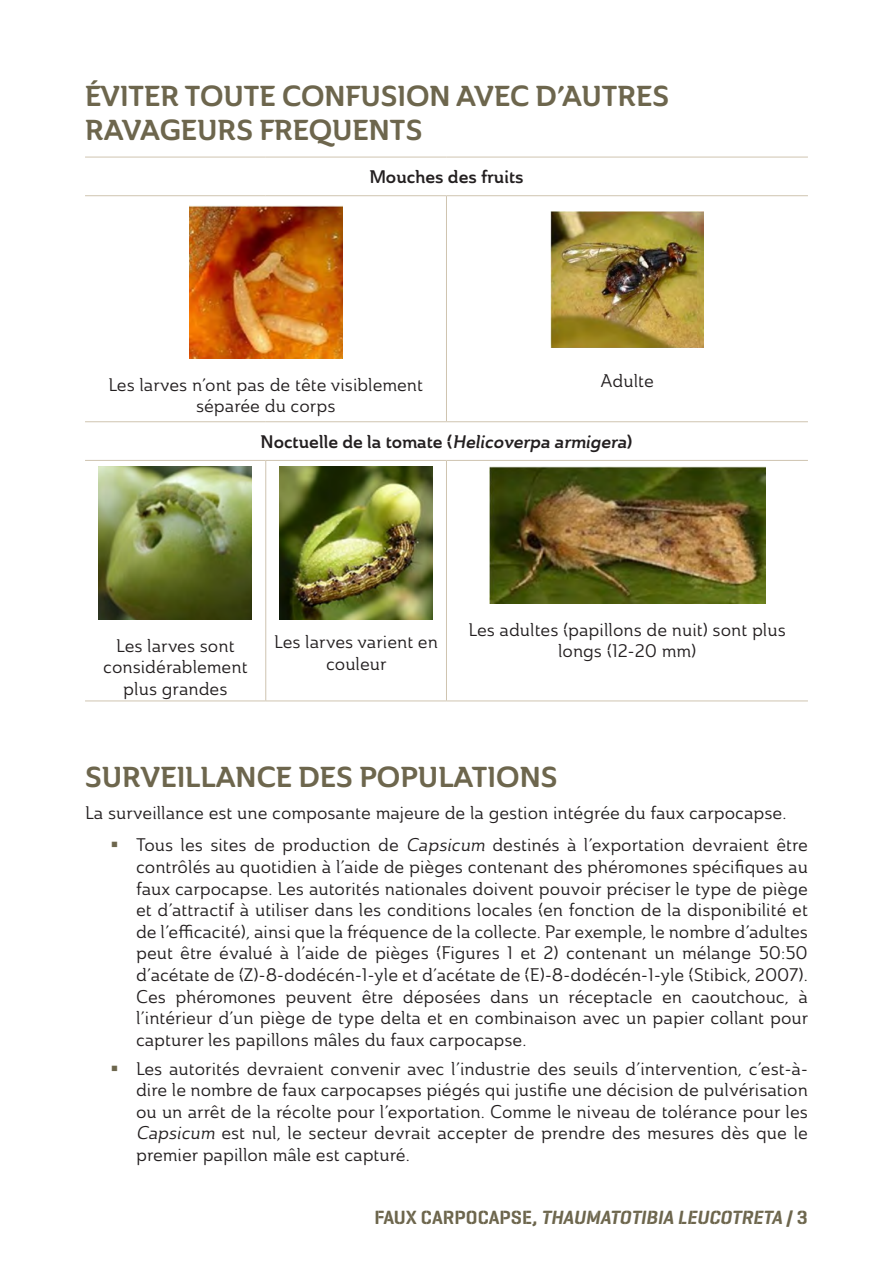
<style>
.page{position:relative;width:893px;height:1263px;background:#fff}
.page>*{position:absolute;margin:0;border:0;box-sizing:border-box;transform-origin:0 0}
._1__Titre{font:28.5px/34.2px "Ainslie Nor Bol";color:#6d664d}
.t1{font:italic 600 19.5px "Geogrotesque Stencil A";color:#6d664d}
.Body{font:18px/21.6px "Ainslie Nor Reg";color:#231f20;text-align:center}
.Body-2{font:18px "Ainslie Nor Dem";color:#231f20}
.s1{font-style:italic}
.s2{font-style:normal}
</style>
<div class="page">
<hr style="left:85px;top:157px;width:181px;height:1px;background:#cfc4b0">
<hr style="left:266px;top:157px;width:180px;height:1px;background:#cfc4b0">
<hr style="left:446px;top:157px;width:362px;height:1px;background:#cfc4b0">
<hr style="left:85px;top:195px;width:181px;height:1px;background:#cfc4b0">
<hr style="left:266px;top:195px;width:180px;height:1px;background:#cfc4b0">
<hr style="left:446px;top:195px;width:362px;height:1px;background:#cfc4b0">
<hr style="left:446px;top:196px;width:1px;height:225px;background:#cfc4b0">
<hr style="left:85px;top:421px;width:181px;height:1px;background:#cfc4b0">
<hr style="left:266px;top:421px;width:180px;height:1px;background:#cfc4b0">
<hr style="left:446px;top:421px;width:362px;height:1px;background:#cfc4b0">
<hr style="left:85px;top:460px;width:181px;height:1px;background:#cfc4b0">
<hr style="left:266px;top:460px;width:180px;height:1px;background:#cfc4b0">
<hr style="left:265px;top:461px;width:1px;height:239px;background:#cfc4b0">
<hr style="left:446px;top:460px;width:362px;height:1px;background:#cfc4b0">
<hr style="left:446px;top:461px;width:1px;height:239px;background:#cfc4b0">
<hr style="left:85px;top:700px;width:181px;height:1px;background:#cfc4b0">
<hr style="left:266px;top:700px;width:180px;height:1px;background:#cfc4b0">
<hr style="left:446px;top:700px;width:362px;height:1px;background:#cfc4b0">
<img style="left:189px;top:205px;width:153px;height:153px">
<img style="left:551px;top:211px;width:152px;height:136px">
<img style="left:99px;top:466px;width:153px;height:153px">
<img style="left:280px;top:466px;width:153px;height:153px">
<img style="left:489px;top:466px;width:276px;height:137px">
<p class="_1__Titre" style="left:85px;top:79px;width:586px">ÉVITER TOUTE CONFUSION AVEC D’AUTRES<br>RAVAGEURS FREQUENTS</p>
<p class="Body-2" style="left:369px;top:165px;width:156px">Mouches des fruits</p>
<p class="Body" style="left:108px;top:373px;width:316px">Les larves n’ont pas de tête visiblement séparée du corps</p>
<p class="Body" style="left:601px;top:370px;width:55px">Adulte</p>
<p class="Body-2" style="left:261px;top:429px;width:373px">N o c tu e l l e d e l a t o ma t e ( <span class="s1">Helicoverpa armigera</span>)</p>
<p class="Body" style="left:103px;top:634px;width:146px">Les larves sont considérablement plus grandes</p>
<p class="Body" style="left:274px;top:631px;width:165px">Les larves varient en couleur</p>
<p class="Body" style="left:469px;top:618px;width:319px">Les adultes (papillons de nuit) sont plus longs (12-20 mm)</p>
<p class="_1__Titre" style="left:85px;top:760px;width:474px">SURVEILLANCE DES POPULATIONS</p>
<p class="Body" style="left:85px;top:802px;width:703px">La surveillance est une composante majeure de la gestion intégrée du faux carpocapse.</p>
<p class="Body" style="left:136px;top:834px;width:674px;text-align:justify">Tous les sites de production de <span class="s1">Capsicum</span> destinés à l’exportation devraient être contrôlés au quotidien à l’aide de pièges contenant des phéromones spécifiques au faux carpocapse. Les autorités nationales doivent pouvoir préciser le type de piège et d’attractif à utiliser dans les conditions locales (en fonction de la disponibilité et de l’efficacité), ainsi que la fréquence de la collecte. Par exemple, le nombre d’adultes peut être évalué à l’aide de pièges (Figures 1 et 2) contenant un mélange 50:50 d’acétate de (Z)-8-dodécén-1-yle et d’acétate de (E)-8-dodécén-1-yle (Stibick, 2007).<br>Ces phéromones peuvent être déposées dans un réceptacle en caoutchouc, à l’intérieur d’un piège de type delta et en combinaison avec un papier collant pour capturer les papillons mâles du faux carpocapse.</p>
<p class="Body" style="left:136px;top:1057px;width:673px;text-align:justify">Les autorités devraient convenir avec l’industrie des seuils d’intervention, c’est-à&shy;dire le nombre de faux carpocapses piégés qui justifie une décision de pulvérisation ou un arrêt de la récolte pour l’exportation. Comme le niveau de tolérance pour les <span class="s1">Capsicum</span> est nul, le secteur devrait accepter de prendre des mesures dès que le premier papillon mâle est capturé.</p>
<p class="t1" style="left:374px;top:1205px;width:435px"><span class="s2">FA U X C A R P O C A P S E ,</span> THAUMATOTIBIA LEUCOTRETA <span class="s2">/ 3</span></p>
</div>
